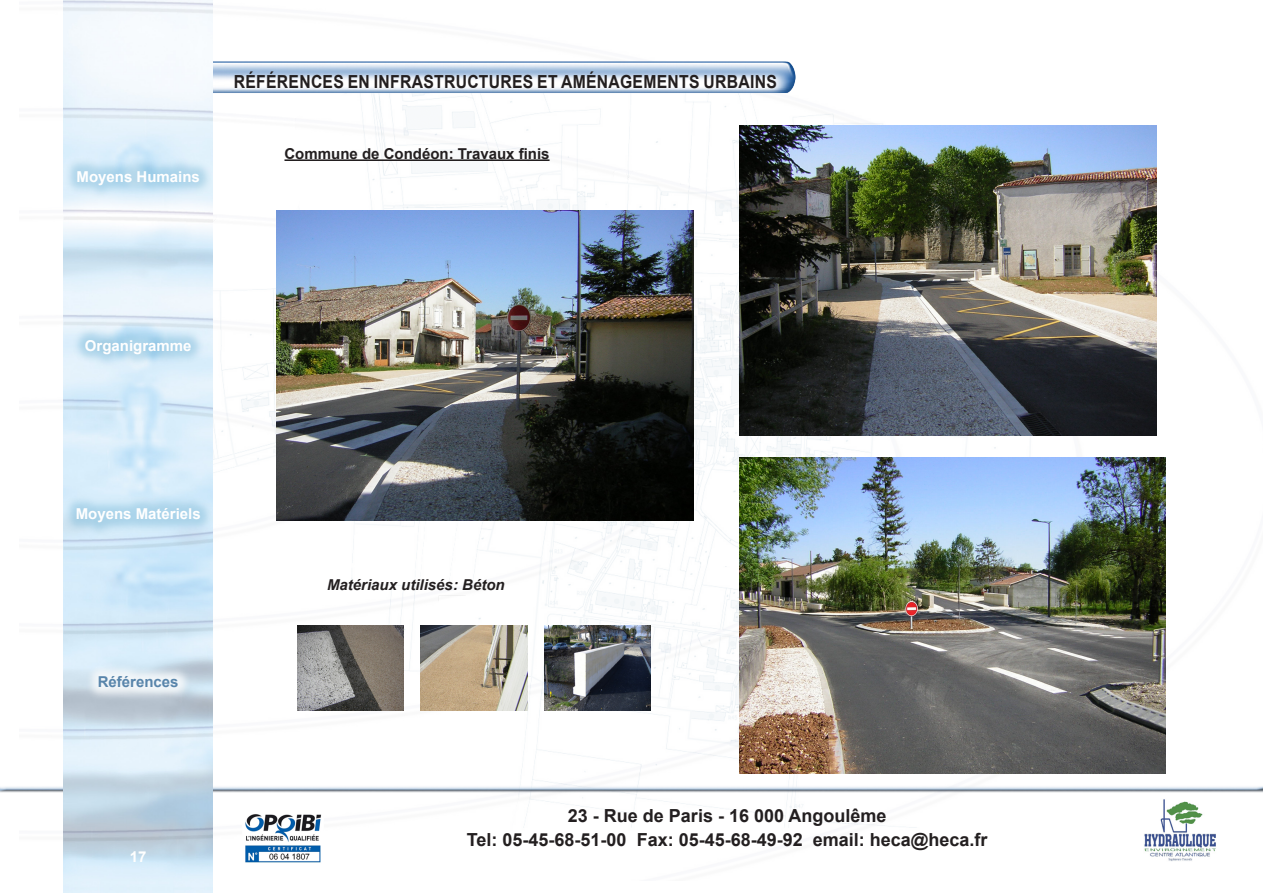
<style>
.page{position:relative;width:1263px;height:893px;background:#fff}
.page>*{position:absolute;margin:0;border:0;box-sizing:border-box;transform-origin:0 0}
.t1{font:700 18px/24px "Arial";color:#231f20;text-align:center}
.t2{font:700 18px "Arial";letter-spacing:.02em;color:#231f20;scale:.87 1}
.t3{font:700 15px "Arial";color:#fff}
.t4{font:700 15px "Arial";color:#231f20}
.t5{font:italic 700 15px "Arial";color:#231f20}
.t6{font:700 15px "Arial";color:#5885ab}
</style>
<div class="page">
<img style="left:63px;top:0;width:1103px;height:880px">
<img style="left:213px;top:56px;width:594px;height:54px">
<img style="left:0;top:745px;width:1263px;height:92px">
<img style="left:64px;top:0;width:149px;height:893px">
<div style="left:62px;top:156px;width:150px;height:41px;background:#4399c3;opacity:.3"></div>
<div style="left:70px;top:325px;width:134px;height:42px;background:#4399c3;opacity:.3"></div>
<div style="left:61px;top:493px;width:151px;height:42px;background:#4399c3;opacity:.3"></div>
<div style="left:84px;top:661px;width:107px;height:39px;background:#fff;opacity:.75"></div>
<img style="left:276px;top:210px;width:417px;height:311px">
<img style="left:740px;top:125px;width:417px;height:311px">
<img style="left:740px;top:457px;width:425px;height:317px">
<hr style="left:284px;top:159px;width:265px;height:2px;background:#231f20">
<img style="left:298px;top:625px;width:106px;height:85px">
<img style="left:421px;top:625px;width:106px;height:85px">
<img style="left:544px;top:625px;width:107px;height:85px">
<img style="left:1144px;top:799px;width:72px;height:62px">
<img style="left:242px;top:811px;width:82px;height:53px">
<p class="t3" style="left:77px;top:167px;width:125px">Moyens Humains</p>
<p class="t2" style="left:234px;top:70px;width:626px">RÉFÉRENCES EN INFRASTRUCTURES ET AMÉNAGEMENTS URBAINS</p>
<p class="t4" style="left:284px;top:143px;width:267px">Commune de Condéon: Travaux finis</p>
<p class="t3" style="left:85px;top:335px;width:108px">Organigramme</p>
<p class="t3" style="left:76px;top:504px;width:127px">Moyens Matériels</p>
<p class="t6" style="left:98px;top:672px;width:82px">Références</p>
<p class="t3" style="left:130px;top:847px;width:18px">17</p>
<p class="t5" style="left:327px;top:575px;width:179px">Matériaux utilisés: Béton</p>
<p class="t1" style="left:467px;top:804px;width:522px">23 - Rue de Paris - 16 000 Angoulême<br>Tel: 05-45-68-51-00 Fax: 05-45-68-49-92 email: heca@heca.fr</p>
</div>
